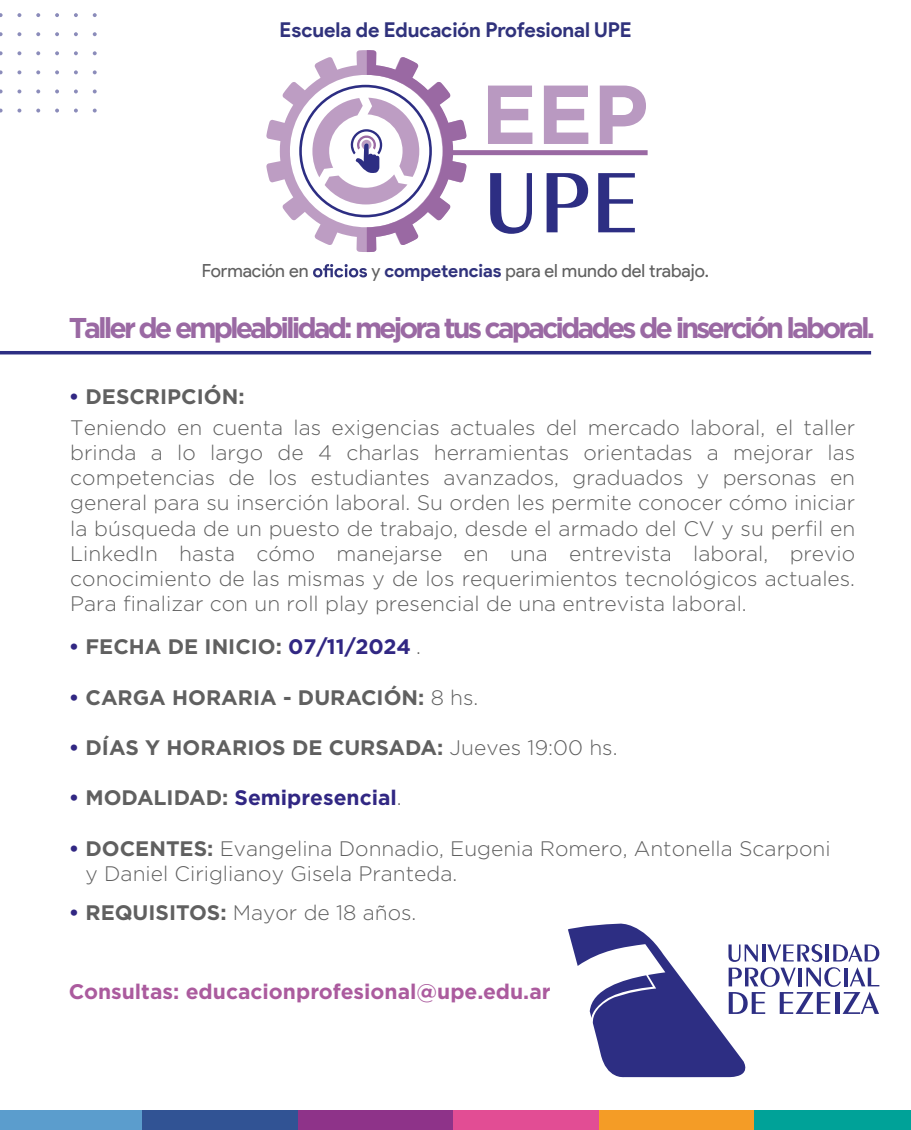
<style>
.page{position:relative;width:911px;height:1130px;background:#fff}
.page>*{position:absolute;margin:0;border:0;box-sizing:border-box;transform-origin:0 0}
.t1{font:600 90.65px "Exotic 350 BT";color:#2d2e83}
.t2{font:700 83.48px "Gotham";color:#b999c1}
.t3{font:700 28.53px "Gotham";letter-spacing:-.105em;color:#9a69a3}
.t4{font:300 21px/25.2px "Gotham";color:#606060}
.t5{font:700 21px "Gotham";color:#606060}
.t6{font:700 21px "Gotham";color:#ab5b9e}
.t7{font:700 21px "Gotham";color:#312783}
.t8{font:700 20.47px "Product Sans";letter-spacing:-.005em;color:#30327c}
.t9{font:18.03px "Product Sans";color:#606060}
.s1{font-weight:700;color:#30327c}
.s2{color:#312783}
.s3{font-weight:300}
.s4{color:#606060}
.s5{font-weight:300;color:#606060}
.s6{font-weight:700;color:#312783}
.s7{font-weight:700}
</style>
<div class="page">
<div style="left:0;top:1110px;width:151px;height:20px;background:#5b9dcd"></div>
<div style="left:143px;top:1110px;width:155px;height:20px;background:#315394"></div>
<div style="left:298px;top:1110px;width:155px;height:20px;background:#8e3389"></div>
<div style="left:453px;top:1110px;width:155px;height:20px;background:#e24d94"></div>
<div style="left:599px;top:1110px;width:155px;height:20px;background:#f49c26"></div>
<div style="left:754px;top:1110px;width:156px;height:20px;background:#00a298"></div>
<div style="left:448px;top:150px;width:199px;height:5px;background:#9a69a3"></div>
<svg style="left:266px;top:50px;width:200px;height:202px"></svg>
<svg style="left:313px;top:264px;width:54px;height:13px"></svg>
<svg style="left:36px;top:109px;width:4px;height:4px"></svg>
<svg style="left:55px;top:109px;width:4px;height:4px"></svg>
<svg style="left:74px;top:109px;width:4px;height:4px"></svg>
<svg style="left:93px;top:109px;width:4px;height:4px"></svg>
<svg style="left:36px;top:89px;width:4px;height:4px"></svg>
<svg style="left:55px;top:89px;width:4px;height:4px"></svg>
<svg style="left:74px;top:89px;width:4px;height:4px"></svg>
<svg style="left:93px;top:89px;width:4px;height:4px"></svg>
<svg style="left:36px;top:70px;width:4px;height:4px"></svg>
<svg style="left:55px;top:70px;width:4px;height:4px"></svg>
<svg style="left:74px;top:70px;width:4px;height:4px"></svg>
<svg style="left:93px;top:70px;width:4px;height:4px"></svg>
<svg style="left:36px;top:51px;width:4px;height:4px"></svg>
<svg style="left:55px;top:51px;width:4px;height:4px"></svg>
<svg style="left:74px;top:51px;width:4px;height:4px"></svg>
<svg style="left:93px;top:51px;width:4px;height:4px"></svg>
<svg style="left:36px;top:32px;width:4px;height:4px"></svg>
<svg style="left:55px;top:32px;width:4px;height:4px"></svg>
<svg style="left:74px;top:32px;width:4px;height:4px"></svg>
<svg style="left:93px;top:32px;width:4px;height:4px"></svg>
<svg style="left:36px;top:13px;width:4px;height:4px"></svg>
<svg style="left:55px;top:13px;width:4px;height:4px"></svg>
<svg style="left:74px;top:13px;width:4px;height:4px"></svg>
<svg style="left:93px;top:13px;width:4px;height:4px"></svg>
<svg style="left:17px;top:109px;width:4px;height:4px"></svg>
<svg style="left:17px;top:89px;width:4px;height:4px"></svg>
<svg style="left:17px;top:70px;width:4px;height:4px"></svg>
<svg style="left:17px;top:51px;width:4px;height:4px"></svg>
<svg style="left:17px;top:32px;width:4px;height:4px"></svg>
<svg style="left:17px;top:13px;width:4px;height:4px"></svg>
<svg style="left:568px;top:923px;width:310px;height:155px"></svg>
<hr style="left:0;top:351px;width:870px;height:3px;background:#2d2e83">
<p class="t8" style="left:279px;top:18px;width:353px">Escuela de Educación Profesional UPE</p>
<h2 class="t2" style="left:480px;top:66px;width:169px">EEP</h2>
<h1 class="t1" style="left:482px;top:148px;width:158px">UPE</h1>
<p class="t9" style="left:202px;top:261px;width:108px">Formación en</p>
<p class="t9" style="left:371px;top:261px;width:339px">y <span class="s1">competencias</span> para el mundo del trabajo.</p>
<h3 class="t3" style="left:69px;top:311px;width:807px">Taller de empleabilidad: mejora tus capacidades de inserción laboral.</h3>
<p class="t5" style="left:69px;top:385px;width:177px"><span class="s2">•</span> DESCRIPCIÓN:</p>
<p class="t4" style="left:70px;top:414px;width:786px;text-align:justify">Teniendo en cuenta las exigencias actuales del mercado laboral, el taller brinda a lo largo de 4 charlas herramientas orientadas a mejorar las competencias de los estudiantes avanzados, graduados y personas en general para su inserción laboral. Su orden les permite conocer cómo iniciar la búsqueda de un puesto de trabajo, desde el armado del CV y su perfil en LinkedIn hasta cómo manejarse en una entrevista laboral, previo conocimiento de las mismas y de los requerimientos tecnológicos actuales.<br>Para finalizar con un roll play presencial de una entrevista laboral.</p>
<p class="t5" style="left:69px;top:634px;width:353px"><span class="s2">•</span> FECHA DE INICIO: <span class="s2">07/11/2024</span> <span class="s3">.</span></p>
<p class="t5" style="left:69px;top:685px;width:411px"><span class="s2">•</span> CARGA HORARIA - DURACIÓN: <span class="s3">8 hs.</span></p>
<p class="t5" style="left:69px;top:735px;width:550px"><span class="s2">•</span> DÍAS Y HORARIOS DE CURSADA: <span class="s3">Jueves 19:00 hs.</span></p>
<p class="t7" style="left:69px;top:786px;width:334px">• <span class="s4">MODALIDAD:</span> Semipresencial<span class="s5">.</span></p>
<p class="t4" style="left:85px;top:835px;width:746px;text-indent:-17px"><span class="s6">•</span> <span class="s7">DOCENTES:</span> Evangelina Donnadio, Eugenia Romero, Antonella Scarponi y Daniel Ciriglianoy Gisela Pranteda.</p>
<p class="t4" style="left:69px;top:900px;width:349px"><span class="s6">•</span> <span class="s7">REQUISITOS:</span> Mayor de 18 años.</p>
<p class="t6" style="left:69px;top:979px;width:483px">Consultas: educacionprofesional@upe.edu.ar</p>
</div>
